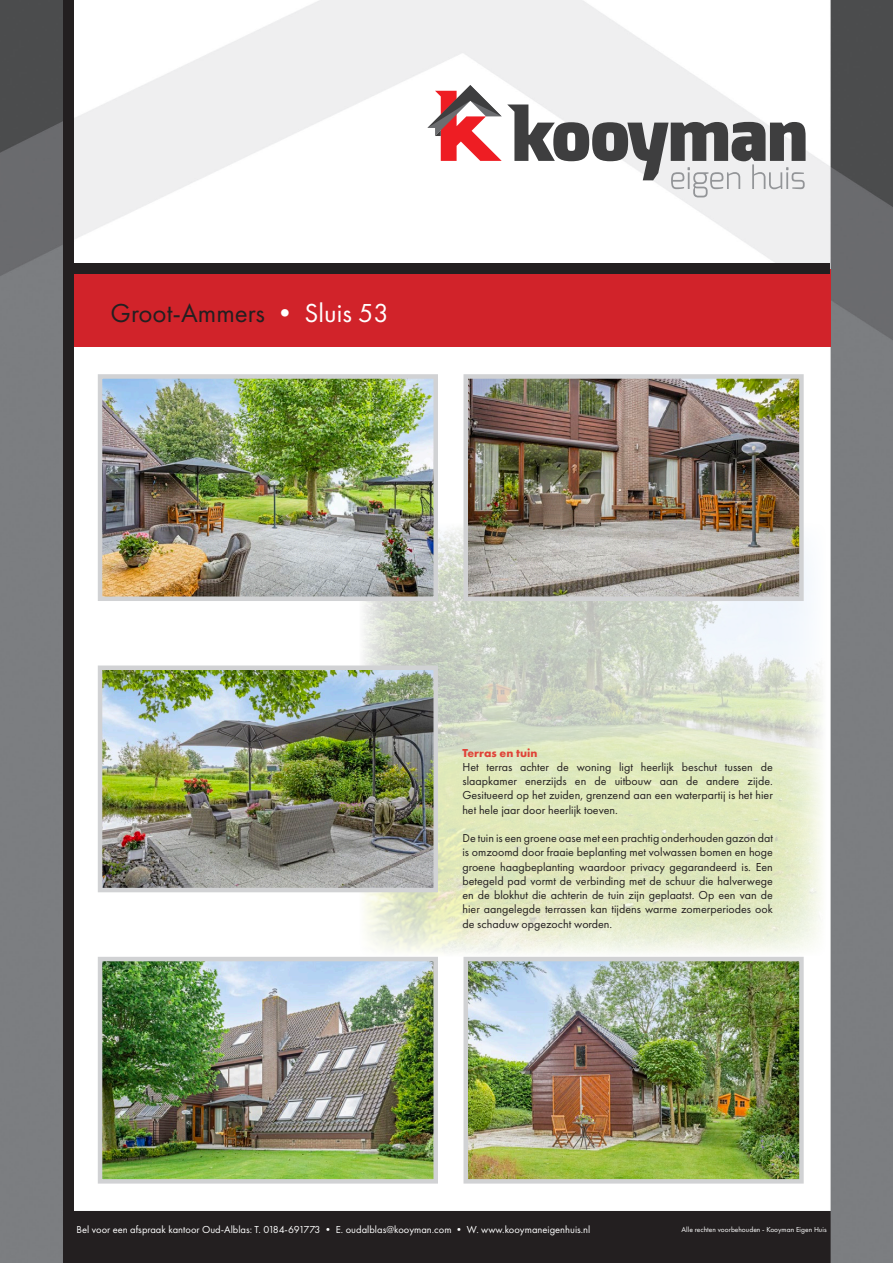
<style>
.page{position:relative;width:893px;height:1263px;background:#fff}
.page>*{position:absolute;margin:0;border:0;box-sizing:border-box;transform-origin:0 0}
.t1{font:27px "Futura PT";color:#231f20}
.t2{font:12px/14.2px "Futura PT";color:#231f20;text-align:justify}
.t3{font:700 12px "Futura PT";color:#df4338}
.t4{font:10.5px "Futura PT";color:#fff}
.t5{font:7.5px "Futura PT";color:#fff}
.s1{color:#fff}
</style>
<div class="page">
<img style="left:0;top:0;width:893px;height:1263px">
<div style="left:70px;top:269px;width:761px;height:78px;background:#d1232a"></div>
<div style="left:70px;top:264px;width:760px;height:10px;background:#231f20"></div>
<div style="left:63px;top:0;width:10px;height:1263px;background:#231f20"></div>
<img style="left:359px;top:523px;width:468px;height:434px">
<img style="left:103px;top:379px;width:330px;height:217px">
<div style="left:98px;top:374px;width:340px;height:227px;border:4px solid #d1d2d4"></div>
<img style="left:103px;top:670px;width:330px;height:217px">
<div style="left:98px;top:665px;width:340px;height:227px;border:4px solid #d1d2d4"></div>
<img style="left:468px;top:962px;width:331px;height:216px">
<div style="left:463px;top:957px;width:341px;height:226px;border:4px solid #d1d2d4"></div>
<svg style="left:427px;top:85px;width:378px;height:112px"></svg>
<img style="left:468px;top:379px;width:331px;height:217px">
<div style="left:463px;top:374px;width:341px;height:227px;border:4px solid #d1d2d4"></div>
<img style="left:103px;top:962px;width:330px;height:216px">
<div style="left:98px;top:957px;width:340px;height:226px;border:4px solid #d1d2d4"></div>
<h1 class="t1" style="left:111px;top:297px;width:280px">Groot-Ammers <span class="s1">• Sluis 53</span></h1>
<p class="t3" style="left:462px;top:745px;width:77px">Terras en tuin</p>
<p class="t2" style="left:462px;top:760px;width:312px">Het terras achter de woning ligt heerlijk beschut tussen de slaapkamer enerzijds en de uitbouw aan de andere zijde.<br>Gesitueerd op het zuiden, grenzend aan een waterpartij is het hier het hele jaar door heerlijk toeven.</p>
<p class="t2" style="left:462px;top:831px;width:312px">De tuin is een groene oase met een prachtig onderhouden gazon dat is omzoomd door fraaie beplanting met volwassen bomen en hoge groene haagbeplanting waardoor privacy gegarandeerd is. Een betegeld pad vormt de verbinding met de schuur die halverwege en de blokhut die achterin de tuin zijn geplaatst. Op een van de hier aangelegde terrassen kan tijdens warme zomerperiodes ook de schaduw opgezocht worden.</p>
<p class="t4" style="left:77px;top:1223px;width:515px">Bel voor een afspraak kantoor Oud-Alblas: T. 0184-691773 • E. oudalblas@kooyman.com • W. www.kooymaneigenhuis.nl</p>
<p class="t5" style="left:682px;top:1225px;width:146px">Alle rechten voorbehouden - Kooyman Eigen Huis</p>
</div>
